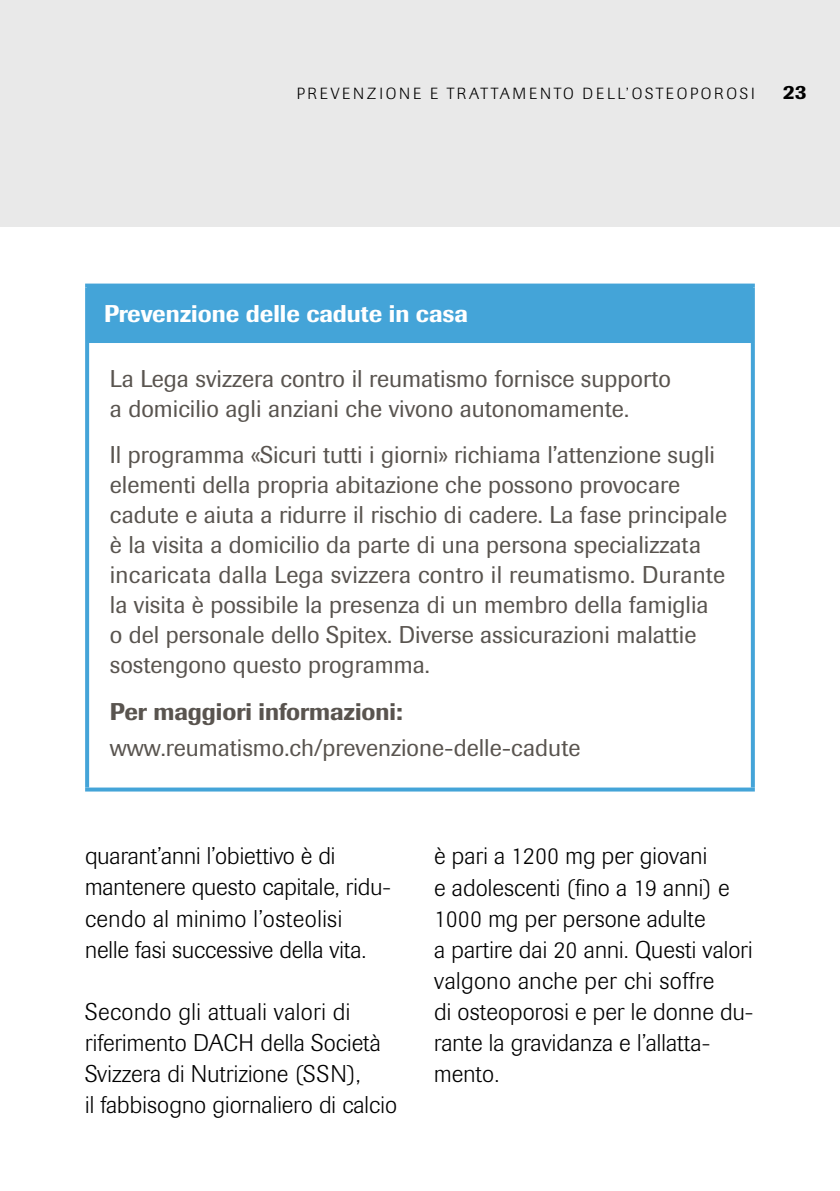
<style>
.page{position:relative;width:840px;height:1191px;background:#fff}
.page>*{position:absolute;margin:0;border:0;box-sizing:border-box;transform-origin:0 0}
.t1{font:24px/30px "Imago";color:#59544f}
.t2{font:300 24px/31px "Imago";letter-spacing:.005em;color:#000}
.t3{font:500 24px "Imago";color:#fff}
.t4{font:500 24px "Imago";color:#59544f}
.t5{font:500 20px "Imago";color:#000}
.t6{font:300 16px "Imago";letter-spacing:.17em;color:#000}
</style>
<div class="page">
<div style="left:0;top:0;width:839px;height:227px;background:#e9e9e9"></div>
<div style="left:87px;top:285px;width:665px;height:56px;background:#44a4d8"></div>
<svg style="left:85px;top:287px;width:2px;height:52px"></svg>
<svg style="left:85px;top:283px;width:669px;height:4px;fill:#44a4d8"></svg>
<hr style="left:750px;top:287px;width:4px;height:52px;background:#44a4d8">
<svg style="left:85px;top:343px;width:4px;height:444px;fill:#44a4d8"></svg>
<hr style="left:85px;top:339px;width:669px;height:4px;background:#44a4d8">
<svg style="left:750px;top:343px;width:4px;height:444px;fill:#44a4d8"></svg>
<svg style="left:85px;top:787px;width:669px;height:4px;fill:#44a4d8"></svg>
<p class="t6" style="left:296px;top:85px;width:459px">PREVENZIONE E TRATTAMENTO DELL’OSTEOPOROSI</p>
<p class="t5" style="left:782px;top:80px;width:25px">23</p>
<p class="t3" style="left:104px;top:299px;width:365px">Prevenzione delle cadute in casa</p>
<p class="t1" style="left:110px;top:364px;width:562px">La Lega svizzera contro il reumatismo fornisce supporto a domicilio agli anziani che vivono autonomamente.</p>
<p class="t1" style="left:110px;top:440px;width:618px">Il programma «Sicuri tutti i giorni» richiama l’attenzione sugli elementi della propria abitazione che possono provocare cadute e aiuta a ridurre il rischio di cadere. La fase principale è la visita a domicilio da parte di una persona specializzata incaricata dalla Lega svizzera contro il reumatismo. Durante la visita è possibile la presenza di un membro della famiglia<br>o del personale dello Spitex. Diverse assicurazioni malattie sostengono questo programma.</p>
<p class="t4" style="left:110px;top:696px;width:294px">Per maggiori informazioni:</p>
<p class="t1" style="left:110px;top:732px;width:472px">www.reumatismo.ch/prevenzione-delle-cadute</p>
<p class="t2" style="left:85px;top:841px;width:307px">quarant’anni l’obiettivo è di mantenere questo capitale, ridu&shy;cendo al minimo l’osteolisi nelle fasi successive della vita.</p>
<p class="t2" style="left:85px;top:996px;width:313px">Secondo gli attuali valori di riferimento DACH della Società<br>Svizzera di Nutrizione (SSN),<br>il fabbisogno giornaliero di calcio</p>
<p class="t2" style="left:434px;top:841px;width:320px">è pari a 1200 mg per giovani<br>e adolescenti (fino a 19 anni) e<br>1000 mg per persone adulte<br>a partire dai 20 anni. Questi valori valgono anche per chi soffre<br>di osteoporosi e per le donne du&shy;rante la gravidanza e l’allatta&shy;mento.</p>
</div>
